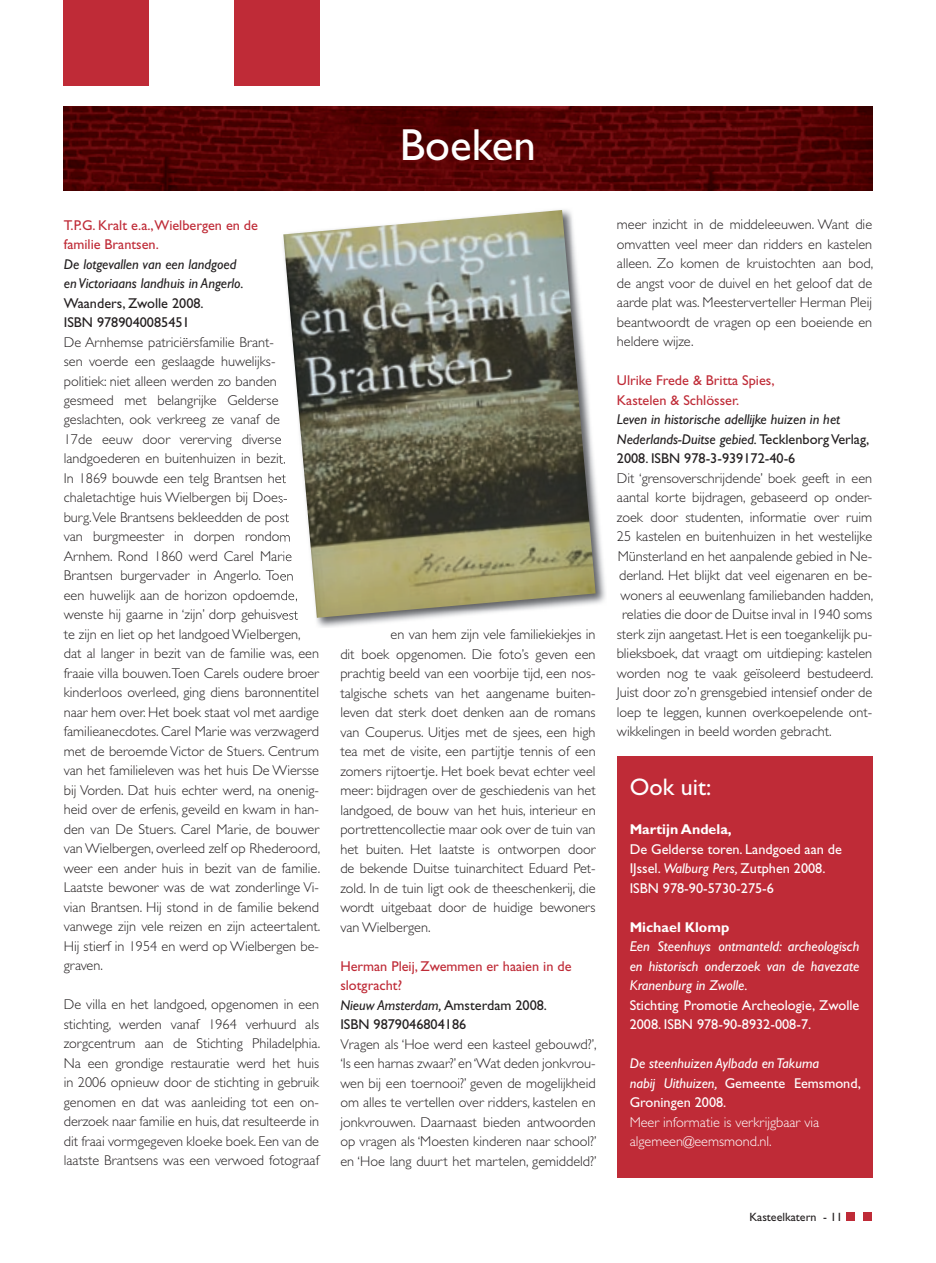
<style>
.page{position:relative;width:936px;height:1263px;background:#fff}
.page>*{position:absolute;margin:0;border:0;box-sizing:border-box;transform-origin:0 0}
.t1{font:45px "Gill Sans";color:#fff}
.t2{font:24px "Gill Sans";color:#fff}
.t3{font:300 14.25px/19.5px "Gill Sans";color:#231f20;text-align:justify}
.t4{font:14.25px/19.5px "Gill Sans";color:#bf2b37}
.t5{font:italic 14.25px/19.5px "Gill Sans";color:#231f20}
.t6{font:italic 14.25px/19.5px "Gill Sans";color:#fff;text-align:justify}
.t7{font:14.25px/19.5px "Gill Sans";color:#fff}
.t8{font:300 14.25px/19.5px "Gill Sans";color:#fff}
.t9{font:14.25px/19.5px "Gill Sans";color:#231f20}
.t10{font:700 14.25px "Gill Sans";color:#fff}
.t11{font:12px "Gill Sans";color:#231f20}
.s1{font-style:italic;color:#231f20}
.s2{color:#231f20}
.s3{font-style:normal}
.s4{font-style:italic}
</style>
<div class="page">
<div style="left:617px;top:756px;width:255px;height:422px;background:#bf2b37"></div>
<div style="left:846px;top:1212px;width:9px;height:9px;background:#bf2b37"></div>
<div style="left:863px;top:1212px;width:9px;height:9px;background:#bf2b37"></div>
<div style="left:234px;top:0;width:85px;height:85px;background:#bf2b37"></div>
<div style="left:64px;top:0;width:85px;height:85px;background:#bf2b37"></div>
<img style="left:64px;top:106px;width:808px;height:85px">
<img style="left:316px;top:209px;width:290px;height:419px">
<svg style="left:281px;top:515px;width:2px;height:8px"></svg>
<svg style="left:281px;top:574px;width:2px;height:7px"></svg>
<img style="left:281px;top:613px;width:17px;height:7px">
<img style="left:283px;top:210px;width:312px;height:408px">
<h1 class="t1" style="left:400px;top:119px;width:137px">Boeken</h1>
<p class="t4" style="left:64px;top:215px;width:196px">T.P.G. Kralt e.a.,Wielbergen en de familie Brantsen.</p>
<p class="t5" style="left:64px;top:254px;width:181px">De lotgevallen van een landgoed en Victoriaans landhuis in Angerlo.</p>
<p class="t9" style="left:64px;top:293px;width:141px">Waanders, Zwolle 2008.<br>ISBN 9789040085451</p>
<p class="t3" style="left:64px;top:332px;width:258px;text-align:left">De Arnhemse patriciërsfamilie Brant-<br>sen voerde een geslaagde huwelijks&shy;politiek: niet alleen werden zo banden gesmeed met belangrijke Gelderse geslachten, ook verkreeg ze vanaf de<br>17de eeuw door vererving diverse landgoederen en buitenhuizen in bezit.<br>In 1869 bouwde een telg Brantsen het chaletachtige huis Wielbergen bij Does&shy;burg.Vele Brantsens bekleedden de post<br>van burgmeester in dorpen rondom Arnhem. Rond 1860 werd Carel Marie Brantsen burgervader in Angerlo. Toen<br>een huwelijk aan de horizon opdoemde, wenste hij gaarne in ‘zijn’ dorp gehuisvest<br>te zijn en liet op het landgoed Wielbergen, dat al langer in bezit van de familie was, een fraaie villa bouwen. Toen Carels oudere broer kinderloos overleed, ging diens baronnentitel naar hem over. Het boek staat vol met aardige familieanecdotes. Carel Marie was verzwagerd met de beroemde Victor de Stuers. Centrum van het familieleven was het huis De Wiersse bij Vorden. Dat huis echter werd, na onenig&shy;heid over de erfenis, geveild en kwam in han&shy;den van De Stuers. Carel Marie, de bouwer van Wielbergen, overleed zelf op Rhederoord, weer een ander huis in bezit van de familie.<br>Laatste bewoner was de wat zonderlinge Vi&shy;vian Brantsen. Hij stond in de familie bekend vanwege zijn vele reizen en zijn acteertalent.<br>Hij stierf in 1954 en werd op Wielbergen be&shy;graven.</p>
<p class="t3" style="left:64px;top:995px;width:258px">De villa en het landgoed, opgenomen in een stichting, werden vanaf 1964 verhuurd als zorgcentrum aan de Stichting Philadelphia.<br>Na een grondige restauratie werd het huis in 2006 opnieuw door de stichting in gebruik genomen en dat was aanleiding tot een on&shy;derzoek naar familie en huis, dat resulteerde in dit fraai vormgegeven kloeke boek. Een van de laatste Brantsens was een verwoed fotograaf</p>
<p class="t3" style="left:340px;top:625px;width:257px;text-indent:50px">en van hem zijn vele familiekiekjes in dit boek opgenomen. Die foto’s geven een prachtig beeld van een voorbije tijd, een nos&shy;talgische schets van het aangename buiten&shy;leven dat sterk doet denken aan de romans van Couperus. Uitjes met de sjees, een high tea met de visite, een partijtje tennis of een zomers rijtoertje. Het boek bevat echter veel meer: bijdragen over de geschiedenis van het landgoed, de bouw van het huis, interieur en portrettencollectie maar ook over de tuin van het buiten. Het laatste is ontworpen door de bekende Duitse tuinarchitect Eduard Pet&shy;zold. In de tuin ligt ook de theeschenkerij, die wordt uitgebaat door de huidige bewoners van Wielbergen.</p>
<p class="t4" style="left:340px;top:956px;width:233px">Herman Pleij, Zwemmen er haaien in de slotgracht?<br><span class="s1">Nieuw Amsterdam,</span> <span class="s2">Amsterdam 2008.<br>ISBN 9879046804186</span></p>
<p class="t3" style="left:340px;top:1034px;width:258px">Vragen als ‘Hoe werd een kasteel gebouwd?’, ‘Is een harnas zwaar?’ en ‘Wat deden jonkvrou&shy;wen bij een toernooi?’ geven de mogelijkheid om alles te vertellen over ridders, kastelen en jonkvrouwen. Daarnaast bieden antwoorden op vragen als ‘Moesten kinderen naar school?’ en ‘Hoe lang duurt het martelen, gemiddeld?’</p>
<p class="t3" style="left:617px;top:215px;width:258px">meer inzicht in de middeleeuwen. Want die omvatten veel meer dan ridders en kastelen alleen. Zo komen de kruistochten aan bod, de angst voor de duivel en het geloof dat de aarde plat was. Meesterverteller Herman Pleij beantwoordt de vragen op een boeiende en heldere wijze.</p>
<p class="t4" style="left:617px;top:371px;width:159px">Ulrike Frede &amp; Britta Spies,<br>Kastelen &amp; Schlösser.</p>
<p class="t5" style="left:617px;top:410px;width:254px">Leven in historische adellijke huizen in het<br>Nederlands-Duitse gebied. <span class="s3">Tecklenborg Verlag,<br>2008. ISBN 978-3-939172-40-6</span></p>
<p class="t3" style="left:617px;top:468px;width:257px">Dit ‘grensoverschrijdende’ boek geeft in een</p>
<p class="t3" style="left:617px;top:488px;width:257px">aantal korte bijdragen, gebaseerd op onder-</p>
<p class="t3" style="left:617px;top:507px;width:257px">zoek door studenten, informatie over ruim</p>
<p class="t3" style="left:617px;top:527px;width:257px">25 kastelen en buitenhuizen in het westelijke</p>
<p class="t3" style="left:617px;top:546px;width:256px">Münsterland en het aanpalende gebied in Ne-</p>
<p class="t3" style="left:619px;top:566px;width:254px">derland. Het blijkt dat veel eigenaren en be-</p>
<p class="t3" style="left:620px;top:585px;width:254px">woners al eeuwenlang familiebanden hadden,</p>
<p class="t3" style="left:622px;top:605px;width:251px">relaties die door de Duitse inval in 1940 soms</p>
<p class="t3" style="left:617px;top:624px;width:257px">sterk zijn aangetast. Het is een toegankelijk pu-</p>
<p class="t3" style="left:617px;top:644px;width:257px">blieksboek, dat vraagt om uitdieping: kastelen</p>
<p class="t3" style="left:617px;top:663px;width:258px">worden nog te vaak geïsoleerd bestudeerd.</p>
<p class="t3" style="left:617px;top:683px;width:257px">Juist door zo’n grensgebied intensief onder de</p>
<p class="t3" style="left:617px;top:702px;width:257px">loep te leggen, kunnen overkoepelende ont-</p>
<p class="t3" style="left:617px;top:722px;width:216px">wikkelingen in beeld worden gebracht.</p>
<h2 class="t2" style="left:629px;top:773px;width:83px">Ook uit:</h2>
<p class="t10" style="left:629px;top:821px;width:104px">Martijn Andela,</p>
<p class="t7" style="left:629px;top:839px;width:214px">De Gelderse toren. Landgoed aan de<br>IJssel. <span class="s4">Walburg Pers,</span> Zutphen 2008.<br>ISBN 978-90-5730-275-6</p>
<p class="t10" style="left:629px;top:918px;width:101px">Michael Klomp</p>
<p class="t6" style="left:629px;top:937px;width:231px">Een Steenhuys ontmanteld: archeologisch en historisch onderzoek van de havezate Kranenburg in Zwolle.</p>
<p class="t7" style="left:629px;top:995px;width:231px">Stichting Promotie Archeologie, Zwolle<br>2008. ISBN 978-90-8932-008-7.</p>
<p class="t6" style="left:629px;top:1054px;width:233px;text-align:left">De steenhuizen Aylbada en Takuma<br>nabij Uithuizen, <span class="s3">Gemeente Eemsmond,<br>Groningen 2008.</span></p>
<p class="t8" style="left:629px;top:1112px;width:191px">Meer informatie is verkrijgbaar via algemeen@eemsmond.nl.</p>
<p class="t11" style="left:749px;top:1210px;width:94px">Kasteelkatern - 11</p>
</div>
